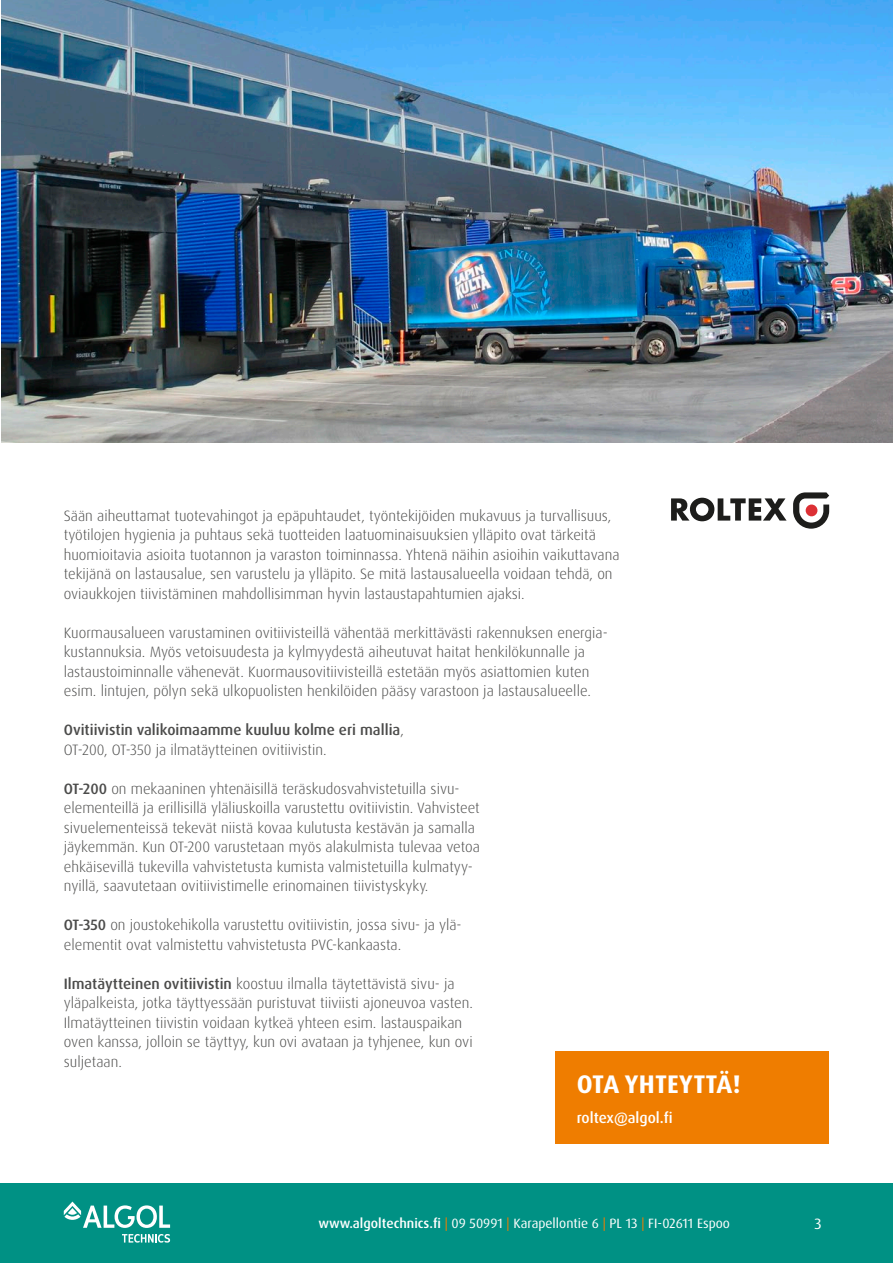
<style>
.page{position:relative;width:893px;height:1263px;background:#fff}
.page>*{position:absolute;margin:0;border:0;box-sizing:border-box;transform-origin:0 0}
.t1{font:700 25.5px "Dax Pro";letter-spacing:.01em;color:#fff}
.t2{font:300 15px/19.5px "Dax Pro";color:#4b4b4a}
.t3{font:500 15px/19.5px "Dax Pro";color:#4b4b4a}
.t4{font:500 15px "Dax Pro";color:#fff}
.t5{font:15px "Dax Pro";color:#fff}
.t6{font:13.5px "Dax Pro";color:#fff}
.s1{font-weight:300}
.s2{font-weight:500}
.s3{color:#ef7d00}
</style>
<div class="page">
<div style="left:0;top:1183px;width:893px;height:80px;background:#009184"></div>
<svg style="left:122px;top:1234px;width:48px;height:8px"></svg>
<svg style="left:64px;top:1201px;width:106px;height:27px"></svg>
<img style="left:2px;top:0;width:891px;height:443px">
<svg style="left:793px;top:492px;width:36px;height:37px"></svg>
<div style="left:806px;top:504px;width:11px;height:12px;background:#dc3035;border-radius:50%"></div>
<svg style="left:671px;top:498px;width:116px;height:23px"></svg>
<div style="left:555px;top:1052px;width:274px;height:92px;background:#ef7d00"></div>
<p class="t2" style="left:64px;top:506px;width:557px">Sään aiheuttamat tuotevahingot ja epäpuhtaudet, työntekijöiden mukavuus ja turvallisuus, työtilojen hygienia ja puhtaus sekä tuotteiden laatuominaisuuksien ylläpito ovat tärkeitä huomioitavia asioita tuotannon ja varaston toiminnassa. Yhtenä näihin asioihin vaikuttavana tekijänä on lastausalue, sen varustelu ja ylläpito. Se mitä lastausalueella voidaan tehdä, on oviaukkojen tiivistäminen mahdollisimman hyvin lastaustapahtumien ajaksi.</p>
<p class="t2" style="left:64px;top:623px;width:544px">Kuormausalueen varustaminen ovitiivisteillä vähentää merkittävästi rakennuksen energia&shy;kustannuksia. Myös vetoisuudesta ja kylmyydestä aiheutuvat haitat henkilökunnalle ja lastaustoiminnalle vähenevät. Kuormausovitiivisteillä estetään myös asiattomien kuten esim. lintujen, pölyn sekä ulkopuolisten henkilöiden pääsy varastoon ja lastausalueelle.</p>
<p class="t3" style="left:64px;top:720px;width:342px">Ovitiivistin valikoimaamme kuuluu kolme eri mallia<span class="s1">,<br>OT-200, OT-350 ja ilmatäytteinen ovitiivistin.</span></p>
<p class="t2" style="left:64px;top:779px;width:418px"><span class="s2">OT-200</span> on mekaaninen yhtenäisillä teräskudosvahvistetuilla sivu&shy;elementeillä ja erillisillä yläliuskoilla varustettu ovitiivistin. Vahvisteet sivuelementeissä tekevät niistä kovaa kulutusta kestävän ja samalla jäykemmän. Kun OT-200 varustetaan myös alakulmista tulevaa vetoa ehkäisevillä tukevilla vahvistetusta kumista valmistetuilla kulmatyy&shy;nyillä, saavutetaan ovitiivistimelle erinomainen tiivistyskyky.</p>
<p class="t2" style="left:64px;top:915px;width:397px"><span class="s2">OT-350</span> on joustokehikolla varustettu ovitiivistin, jossa sivu- ja ylä&shy;elementit ovat valmistettu vahvistetusta PVC-kankaasta.</p>
<p class="t2" style="left:64px;top:974px;width:411px"><span class="s2">Ilmatäytteinen ovitiivistin</span> koostuu ilmalla täytettävistä sivu- ja yläpalkeista, jotka täyttyessään puristuvat tiiviisti ajoneuvoa vasten.<br>Ilmatäytteinen tiivistin voidaan kytkeä yhteen esim. lastauspaikan oven kanssa, jolloin se täyttyy, kun ovi avataan ja tyhjenee, kun ovi suljetaan.</p>
<h1 class="t1" style="left:577px;top:1068px;width:165px">OTA YHTEYTTÄ!</h1>
<p class="t4" style="left:577px;top:1108px;width:98px">roltex@algol.fi</p>
<p class="t6" style="left:318px;top:1215px;width:413px"><span class="s2">www.algoltechnics.fi</span> <span class="s3">|</span> 09 50991 <span class="s3">|</span> Karapellontie 6 <span class="s3">|</span> PL 13 <span class="s3">|</span> FI-02611 Espoo</p>
<p class="t5" style="left:815px;top:1214px;width:9px">3</p>
</div>
